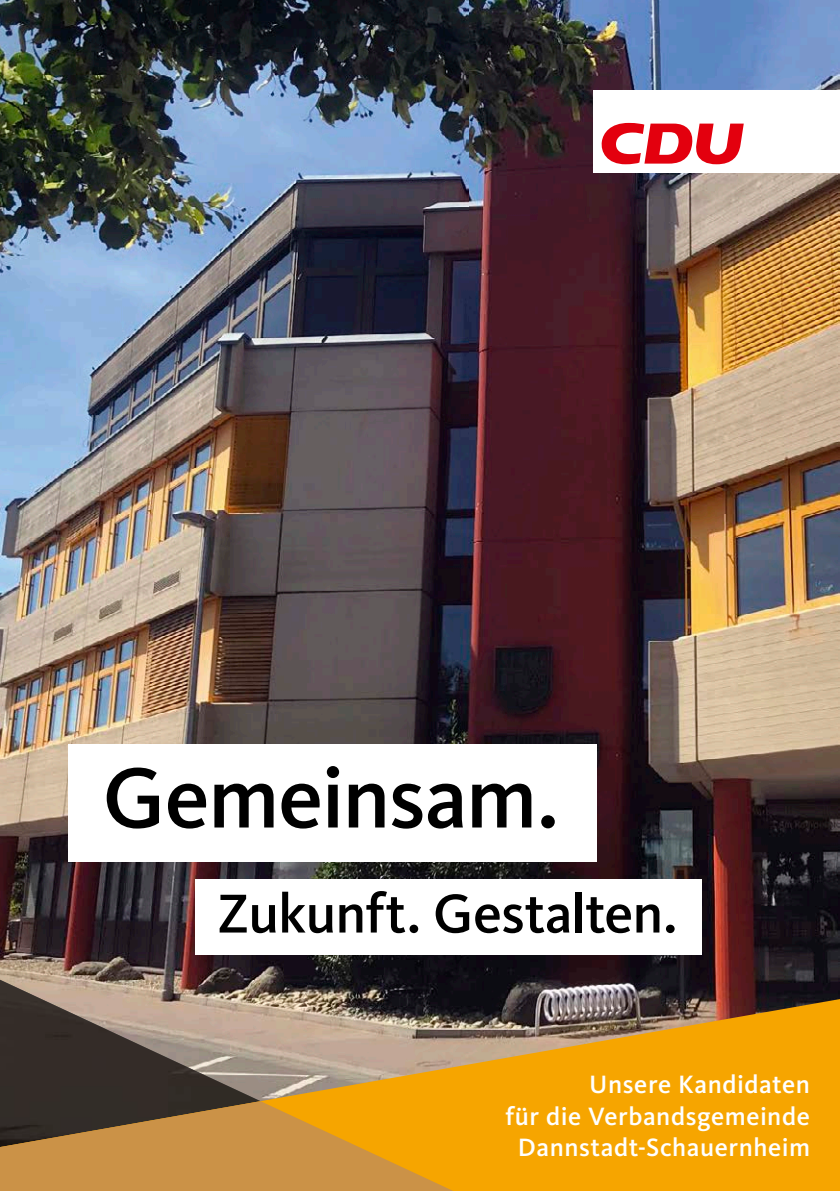
<style>
.page{position:relative;width:840px;height:1191px;background:#fff}
.page>*{position:absolute;margin:0;border:0;box-sizing:border-box;transform-origin:0 0}
.t1{font:500 88.4px "CDU Kievit Tab";letter-spacing:-.02em;color:#000}
.t2{font:500 56.8px "CDU Kievit Tab";letter-spacing:-.015em;color:#000}
.t3{font:500 26px/31.2px "CDU Kievit Tab";letter-spacing:.02em;color:#fff;text-align:right}
</style>
<div class="page">
<img style="left:0;top:0;width:839px;height:999px">
<img style="left:0;top:0;width:468px;height:468px">
<div style="left:592px;top:90px;width:247px;height:82px;background:#fff"></div>
<svg style="left:601px;top:123px;width:142px;height:41px"></svg>
<img style="left:0;top:979px;width:368px;height:20px">
<svg style="left:0;top:999px;width:839px;height:192px;background:#b0853b"></svg>
<svg style="left:0;top:1101px;width:453px;height:90px;background:#bd8633"></svg>
<div style="left:505px;top:1073px;width:304px;height:82px;background:#f6a500"></div>
<div style="left:69px;top:744px;width:528px;height:117px;background:#fff"></div>
<div style="left:195px;top:879px;width:506px;height:75px;background:#fff"></div>
<h1 class="t1" style="left:102px;top:747px;width:458px">Gemeinsam.</h1>
<h2 class="t2" style="left:217px;top:881px;width:462px">Zukunft. Gestalten.</h2>
<p class="t3" style="left:505px;top:1069px;width:306px">Unsere Kandidaten<br>für die Verbandsgemeinde<br>Dannstadt-Schauernheim</p>
</div>
